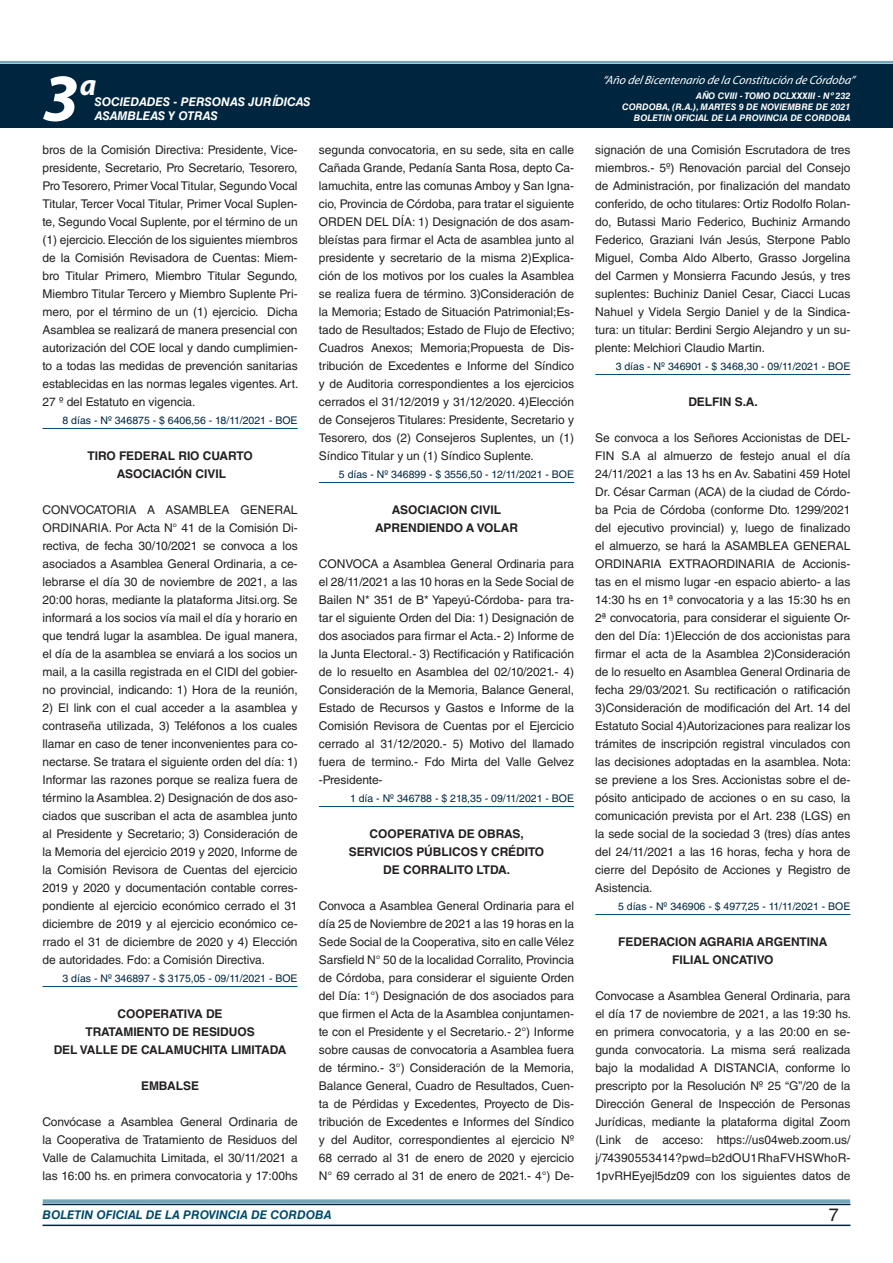
<style>
.page{position:relative;width:893px;height:1263px;background:#fff}
.page>*{position:absolute;margin:0;border:0;box-sizing:border-box;transform-origin:0 0}
.t1{font:italic 700 67.5px "Myriad Pro";color:#fff}
.t2{font:italic 700 30px "Myriad Pro";color:#fff}
.t3{font:18px "Helvetica LT Std";color:#231f20}
.t4{font:12px/18px "Helvetica LT Std";letter-spacing:-.005em;color:#231f20;text-align:justify}
.t5{font:700 12px/18px "Helvetica LT Std";letter-spacing:-.005em;color:#231f20;text-align:center}
.t6{font:italic 12px "Myriad Pro";color:#fff}
.t7{font:italic 700 12px "Helvetica LT Std";color:#fff}
.t8{font:italic 700 12px "Helvetica LT Std";color:#004b6c}
.t9{font:10.5px "Helvetica LT Std";color:#00263f}
.t10{font:italic 700 9px/10.8px "Helvetica LT Std";color:#fff;text-align:right}
</style>
<div class="page">
<div style="left:0;top:61px;width:893px;height:6px;background:#fff;opacity:.75"></div>
<div style="left:0;top:64px;width:893px;height:64px;background:#00263f"></div>
<hr style="left:43px;top:1224px;width:807px;height:2px;background:#00263f">
<div style="left:42px;top:1198px;width:809px;height:8px;background:#fff;opacity:.75"></div>
<hr style="left:43px;top:428px;width:255px;height:1px;background:#004b6c">
<hr style="left:43px;top:986px;width:255px;height:1px;background:#004b6c">
<hr style="left:319px;top:482px;width:255px;height:1px;background:#004b6c">
<hr style="left:319px;top:806px;width:255px;height:1px;background:#004b6c">
<hr style="left:595px;top:374px;width:255px;height:1px;background:#004b6c">
<hr style="left:595px;top:914px;width:255px;height:1px;background:#004b6c">
<h1 class="t1" style="left:43px;top:54px;width:38px">3</h1>
<h2 class="t2" style="left:80px;top:66px;width:18px">a</h2>
<p class="t7" style="left:95px;top:94px;width:217px">SOCIEDADES - PERSONAS JURÍDICAS</p>
<p class="t7" style="left:95px;top:109px;width:125px">ASAMBLEAS Y OTRAS</p>
<p class="t6" style="left:603px;top:72px;width:254px">“Año delBicentenario de la Constitución de Córdoba”</p>
<p class="t10" style="left:622px;top:91px;width:230px">AÑO CVIII - TOMO DCLXXXIII - Nº 232<br>CORDOBA, (R.A.), MARTES 9 DE NOVIEMBRE DE 2021<br>BOLETIN OFICIAL DE LA PROVINCIA DE CORDOBA</p>
<p class="t4" style="left:43px;top:141px;width:257px">bros de la Comisión Directiva: Presidente, Vice&shy;presidente, Secretario, Pro Secretario, Tesorero, Pro Tesorero, Primer Vocal Titular, Segundo Vocal Titular, Tercer Vocal Titular, Primer Vocal Suplen&shy;te, Segundo Vocal Suplente, por el término de un (1) ejercicio. Elección de los siguientes miembros de la Comisión Revisadora de Cuentas: Miem&shy;bro Titular Primero, Miembro Titular Segundo, Miembro Titular Tercero y Miembro Suplente Pri&shy;mero, por el término de un (1) ejercicio. Dicha Asamblea se realizará de manera presencial con autorización del COE local y dando cumplimien&shy;to a todas las medidas de prevención sanitarias establecidas en las normas legales vigentes. Art.<br>27 º del Estatuto en vigencia.</p>
<p class="t9" style="left:63px;top:414px;width:237px">8 días - Nº 346875 - $ 6406,56 - 18/11/2021 - BOE</p>
<p class="t5" style="left:88px;top:446px;width:167px">TIRO FEDERAL RIO CUARTO<br>ASOCIACIÓN CIVIL</p>
<p class="t4" style="left:43px;top:501px;width:257px">CONVOCATORIA A ASAMBLEA GENERAL ORDINARIA. Por Acta N° 41 de la Comisión Di&shy;rectiva, de fecha 30/10/2021 se convoca a los asociados a Asamblea General Ordinaria, a ce&shy;lebrarse el día 30 de noviembre de 2021, a las 20:00 horas, mediante la plataforma Jitsi.org. Se informará a los socios vía mail el día y horario en que tendrá lugar la asamblea. De igual manera, el día de la asamblea se enviará a los socios un mail, a la casilla registrada en el CIDI del gobier&shy;no provincial, indicando: 1) Hora de la reunión,</p>
<p class="t4" style="left:43px;top:699px;width:257px">2) El link con el cual acceder a la asamblea y contraseña utilizada, 3) Teléfonos a los cuales llamar en caso de tener inconvenientes para co&shy;nectarse. Se tratara el siguiente orden del día: 1)<br>Informar las razones porque se realiza fuera de término la Asamblea. 2) Designación de dos aso&shy;ciados que suscriban el acta de asamblea junto al Presidente y Secretario; 3) Consideración de la Memoria del ejercicio 2019 y 2020, Informe de la Comisión Revisora de Cuentas del ejercicio 2019 y 2020 y documentación contable corres&shy;pondiente al ejercicio económico cerrado el 31 diciembre de 2019 y al ejercicio económico ce&shy;rrado el 31 de diciembre de 2020 y 4) Elección de autoridades. Fdo: a Comisión Directiva.</p>
<p class="t9" style="left:63px;top:972px;width:237px">3 días - Nº 346897 - $ 3175,05 - 09/11/2021 - BOE</p>
<p class="t5" style="left:118px;top:1004px;width:18px">COOPERATIVA</p>
<p class="t5" style="left:206px;top:1004px;width:9px">DE</p>
<p class="t5" style="left:85px;top:1022px;width:16px">TRATAMIENTO</p>
<p class="t5" style="left:173px;top:1022px;width:37px">DE RESIDUOS</p>
<p class="t5" style="left:54px;top:1040px;width:9px">DEL</p>
<p class="t5" style="left:80px;top:1040px;width:16px">VALLE</p>
<p class="t5" style="left:121px;top:1040px;width:37px">DE CALAMUCHITA</p>
<p class="t5" style="left:231px;top:1040px;width:16px">LIMITADA</p>
<p class="t5" style="left:141px;top:1076px;width:60px">EMBALSE</p>
<p class="t4" style="left:43px;top:1113px;width:257px">Convócase a Asamblea General Ordinaria de la Cooperativa de Tratamiento de Residuos del Valle de Calamuchita Limitada, el 30/11/2021 a las 16:00 hs. en primera convocatoria y 17:00hs</p>
<p class="t4" style="left:319px;top:141px;width:257px">segunda convocatoria, en su sede, sita en calle Cañada Grande, Pedanía Santa Rosa, depto Ca&shy;lamuchita, entre las comunas Amboy y San Igna&shy;cio, Provincia de Córdoba, para tratar el siguiente ORDEN DEL DÍA: 1) Designación de dos asam&shy;bleístas para firmar el Acta de asamblea junto al presidente y secretario de la misma 2)Explica&shy;ción de los motivos por los cuales la Asamblea se realiza fuera de término. 3)Consideración de la Memoria; Estado de Situación Patrimonial;Es&shy;tado de Resultados; Estado de Flujo de Efectivo; Cuadros Anexos; Memoria;Propuesta de Dis&shy;tribución de Excedentes e Informe del Síndico y de Auditoria correspondientes a los ejercicios cerrados el 31/12/2019 y 31/12/2020. 4)Elección de Consejeros Titulares: Presidente, Secretario y Tesorero, dos (2) Consejeros Suplentes, un (1)<br>Síndico Titular y un (1) Síndico Suplente.</p>
<p class="t9" style="left:339px;top:468px;width:237px">5 días - Nº 346899 - $ 3556,50 - 12/11/2021 - BOE</p>
<p class="t5" style="left:375px;top:500px;width:144px">ASOCIACION CIVIL<br>APRENDIENDO A VOLAR</p>
<p class="t4" style="left:319px;top:555px;width:257px">CONVOCA a Asamblea General Ordinaria para el 28/11/2021 a las 10 horas en la Sede Social de Bailen N* 351 de B* Yapeyú-Córdoba- para tra&shy;tar el siguiente Orden del Dia: 1) Designación de dos asociados para firmar el Acta.- 2) Informe de la Junta Electoral.- 3) Rectificación y Ratificación de lo resuelto en Asamblea del 02/10/2021.- 4)<br>Consideración de la Memoria, Balance General, Estado de Recursos y Gastos e Informe de la Comisión Revisora de Cuentas por el Ejercicio cerrado al 31/12/2020.- 5) Motivo del llamado fuera de termino.- Fdo Mirta del Valle Gelvez -Presidente-</p>
<p class="t9" style="left:350px;top:792px;width:226px">1 día - Nº 346788 - $ 218,35 - 09/11/2021 - BOE</p>
<p class="t5" style="left:349px;top:824px;width:197px">COOPERATIVA DE OBRAS,<br>SERVICIOS PÚBLICOS Y CRÉDITO<br>DE CORRALITO LTDA.</p>
<p class="t4" style="left:319px;top:897px;width:257px">Convoca a Asamblea General Ordinaria para el día 25 de Noviembre de 2021 a las 19 horas en la Sede Social de la Cooperativa, sito en calle Vélez Sarsfield N° 50 de la localidad Corralito, Provincia de Córdoba, para considerar el siguiente Orden del Día: 1°) Designación de dos asociados para que firmen el Acta de la Asamblea conjuntamen&shy;te con el Presidente y el Secretario.- 2°) Informe sobre causas de convocatoria a Asamblea fuera de término.- 3°) Consideración de la Memoria, Balance General, Cuadro de Resultados, Cuen&shy;ta de Pérdidas y Excedentes, Proyecto de Dis&shy;tribución de Excedentes e Informes del Síndico y del Auditor, correspondientes al ejercicio Nº 68 cerrado al 31 de enero de 2020 y ejercicio N° 69 cerrado al 31 de enero de 2021.- 4°) De-</p>
<p class="t4" style="left:595px;top:141px;width:257px">signación de una Comisión Escrutadora de tres miembros.- 5º) Renovación parcial del Consejo de Administración, por finalización del mandato conferido, de ocho titulares: Ortiz Rodolfo Rolan&shy;do, Butassi Mario Federico, Buchiniz Armando Federico, Graziani Iván Jesús, Sterpone Pablo Miguel, Comba Aldo Alberto, Grasso Jorgelina del Carmen y Monsierra Facundo Jesús, y tres suplentes: Buchiniz Daniel Cesar, Ciacci Lucas Nahuel y Videla Sergio Daniel y de la Sindica&shy;tura: un titular: Berdini Sergio Alejandro y un su&shy;plente: Melchiori Claudio Martin.</p>
<p class="t9" style="left:616px;top:360px;width:236px">3 días - Nº 346901 - $ 3468,30 - 09/11/2021 - BOE</p>
<p class="t5" style="left:688px;top:392px;width:71px">DELFIN S.A.</p>
<p class="t4" style="left:595px;top:429px;width:257px">Se convoca a los Señores Accionistas de DEL-FIN S.A al almuerzo de festejo anual el día 24/11/2021 a las 13 hs en Av. Sabatini 459 Hotel Dr. César Carman (ACA) de la ciudad de Córdo&shy;ba Pcia de Córdoba (conforme Dto. 1299/2021 del ejecutivo provincial) y, luego de finalizado el almuerzo, se hará la ASAMBLEA GENERAL ORDINARIA EXTRAORDINARIA de Accionis&shy;tas en el mismo lugar -en espacio abierto- a las 14:30 hs en 1ª convocatoria y a las 15:30 hs en 2ª convocatoria, para considerar el siguiente Or&shy;den del Día: 1)Elección de dos accionistas para firmar el acta de la Asamblea 2)Consideración de lo resuelto en Asamblea General Ordinaria de fecha 29/03/2021. Su rectificación o ratificación 3)Consideración de modificación del Art. 14 del Estatuto Social 4)Autorizaciones para realizar los trámites de inscripción registral vinculados con las decisiones adoptadas en la asamblea. Nota: se previene a los Sres. Accionistas sobre el de&shy;pósito anticipado de acciones o en su caso, la comunicación prevista por el Art. 238 (LGS) en la sede social de la sociedad 3 (tres) días antes del 24/11/2021 a las 16 horas, fecha y hora de cierre del Depósito de Acciones y Registro de Asistencia.</p>
<p class="t9" style="left:618px;top:900px;width:234px">5 días - Nº 346906 - $ 4977,25 - 11/11/2021 - BOE</p>
<p class="t5" style="left:618px;top:932px;width:211px">FEDERACION AGRARIA ARGENTINA<br>FILIAL ONCATIVO</p>
<p class="t4" style="left:595px;top:987px;width:257px">Convocase a Asamblea General Ordinaria, para el día 17 de noviembre de 2021, a las 19:30 hs. en primera convocatoria, y a las 20:00 en se&shy;gunda convocatoria. La misma será realizada bajo la modalidad A DISTANCIA, conforme lo prescripto por la Resolución Nº 25 “G”/20 de la Dirección General de Inspección de Personas Jurídicas, mediante la plataforma digital Zoom (Link de acceso: https://us04web.zoom.us/ j/74390553414?pwd=b2dOU1RhaFVHSWhoR-1pvRHEyejl5dz09 con los siguientes datos de</p>
<p class="t8" style="left:43px;top:1208px;width:290px">BOLETIN OFICIAL DE LA PROVINCIA DE CORDOBA</p>
<h3 class="t3" style="left:829px;top:1204px;width:12px">7</h3>
</div>
